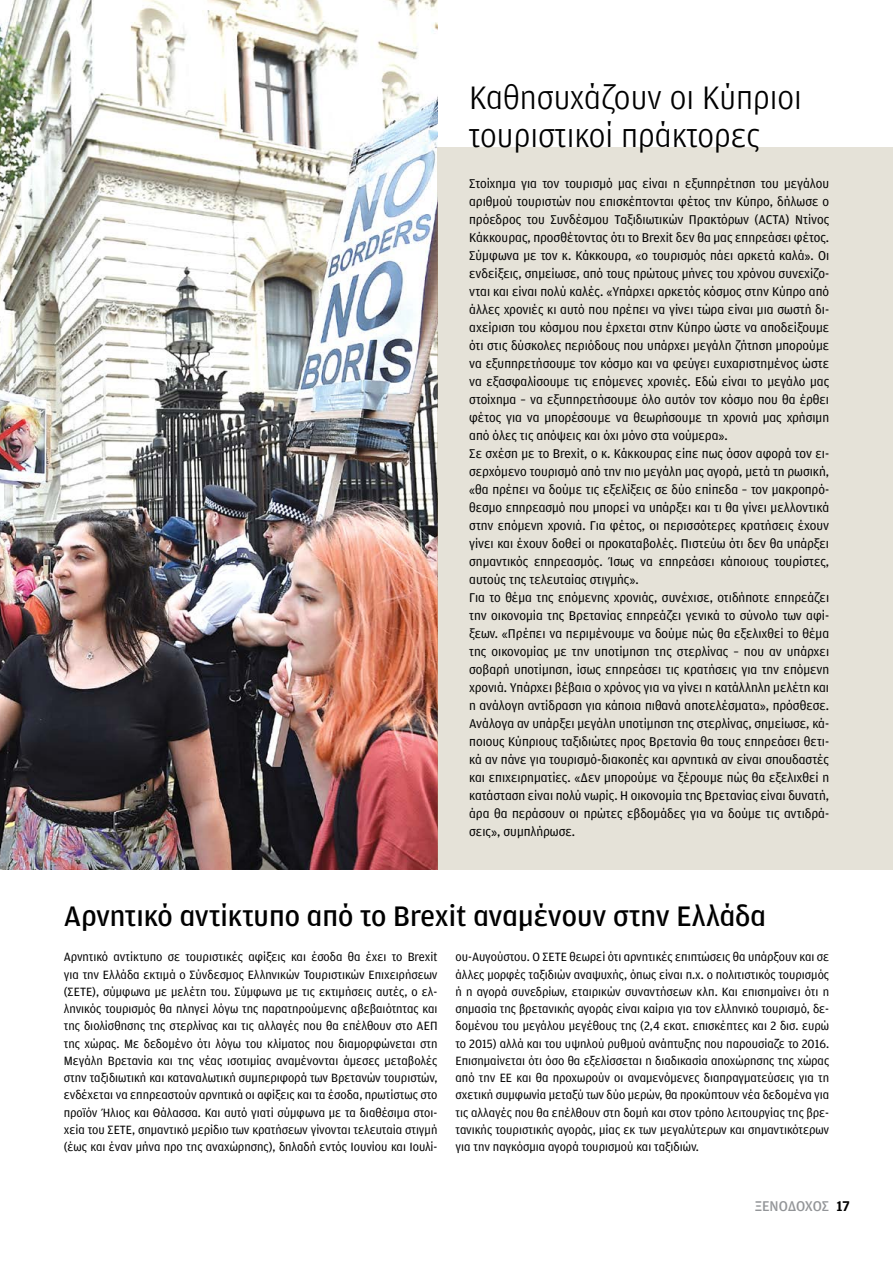
<style>
.page{position:relative;width:893px;height:1263px;background:#fff}
.page>*{position:absolute;margin:0;border:0;box-sizing:border-box;transform-origin:0 0}
.t1{font:34.5px/37.5px "KAS Amplitude 03 Roman";color:#000}
.t2{font:30px "KAS Amplitude 05 Fixed Two";color:#000}
.t3{font:15px "KAS Amplitude 05 Fixed Two";letter-spacing:-.015em;color:#939598}
.t4{font:13.5px/18px "KAS Amplitude 040 Beta";color:#000}
.t5{font:12.75px/17.2px "KAS Amplitude 040 Beta";color:#000;text-align:justify}
.s1{font-family:"KAS Amplitude 07 NW Bold";color:#000}
</style>
<div class="page">
<img style="left:0;top:0;width:437px;height:869px">
<div style="left:437px;top:147px;width:456px;height:722px;background:#e5e2d8"></div>
<h1 class="t1" style="left:469px;top:80px;width:334px">Καθησυχάζουν οι Κύπριοι τουριστικοί πράκτορες</h1>
<p class="t4" style="left:469px;top:174px;width:361px">Στοίχημα για τον τουρισμό μας είναι η εξυπηρέτηση του μεγάλου αριθμού τουριστών που επισκέπτονται φέτος την Κύπρο, δήλωσε ο πρόεδρος του Συνδέσμου Ταξιδιωτικών Πρακτόρων (ACTA) Ντίνος Κάκκουρας, προσθέτοντας ότι το Brexit δεν θα μας επηρεάσει φέτος.<br>Σύμφωνα με τον κ. Κάκκουρα, «ο τουρισμός πάει αρκετά καλά». Οι ενδείξεις, σημείωσε, από τους πρώτους μήνες του χρόνου συνεχίζο&shy;νται και είναι πολύ καλές. «Υπάρχει αρκετός κόσμος στην Κύπρο από άλλες χρονιές κι αυτό που πρέπει να γίνει τώρα είναι μια σωστή δι&shy;αχείριση του κόσμου που έρχεται στην Κύπρο ώστε να αποδείξουμε ότι στις δύσκολες περιόδους που υπάρχει μεγάλη ζήτηση μπορούμε να εξυπηρετήσουμε τον κόσμο και να φεύγει ευχαριστημένος ώστε να εξασφαλίσουμε τις επόμενες χρονιές. Εδώ είναι το μεγάλο μας στοίχημα – να εξυπηρετήσουμε όλο αυτόν τον κόσμο που θα έρθει φέτος για να μπορέσουμε να θεωρήσουμε τη χρονιά μας χρήσιμη από όλες τις απόψεις και όχι μόνο στα νούμερα».<br>Σε σχέση με το Brexit, ο κ. Κάκκουρας είπε πως όσον αφορά τον ει&shy;σερχόμενο τουρισμό από την πιο μεγάλη μας αγορά, μετά τη ρωσική, «θα πρέπει να δούμε τις εξελίξεις σε δύο επίπεδα – τον μακροπρό&shy;θεσμο επηρεασμό που μπορεί να υπάρξει και τι θα γίνει μελλοντικά στην επόμενη χρονιά. Για φέτος, οι περισσότερες κρατήσεις έχουν γίνει και έχουν δοθεί οι προκαταβολές. Πιστεύω ότι δεν θα υπάρξει σημαντικός επηρεασμός. Ίσως να επηρεάσει κάποιους τουρίστες, αυτούς της τελευταίας στιγμής».<br>Για το θέμα της επόμενης χρονιάς, συνέχισε, οτιδήποτε επηρεάζει την οικονομία της Βρετανίας επηρεάζει γενικά το σύνολο των αφί&shy;ξεων. «Πρέπει να περιμένουμε να δούμε πώς θα εξελιχθεί το θέμα της οικονομίας με την υποτίμηση της στερλίνας – που αν υπάρχει σοβαρή υποτίμηση, ίσως επηρεάσει τις κρατήσεις για την επόμενη χρονιά. Υπάρχει βέβαια ο χρόνος για να γίνει η κατάλληλη μελέτη και η ανάλογη αντίδραση για κάποια πιθανά αποτελέσματα», πρόσθεσε.<br>Ανάλογα αν υπάρξει μεγάλη υποτίμηση της στερλίνας, σημείωσε, κά&shy;ποιους Κύπριους ταξιδιώτες προς Βρετανία θα τους επηρεάσει θετι&shy;κά αν πάνε για τουρισμό-διακοπές και αρνητικά αν είναι σπουδαστές και επιχειρηματίες. «Δεν μπορούμε να ξέρουμε πώς θα εξελιχθεί η κατάσταση είναι πολύ νωρίς. Η οικονομία της Βρετανίας είναι δυνατή, άρα θα περάσουν οι πρώτες εβδομάδες για να δούμε τις αντιδρά&shy;σεις», συμπλήρωσε.</p>
<h2 class="t2" style="left:64px;top:899px;width:704px">Αρνητικό αντίκτυπο από το Brexit αναμένουν στην Ελλάδα</h2>
<p class="t5" style="left:64px;top:949px;width:375px">Αρνητικό αντίκτυπο σε τουριστικές αφίξεις και έσοδα θα έχει το Brexit για την Ελλάδα εκτιμά ο Σύνδεσμος Ελληνικών Τουριστικών Επιχειρήσεων (ΣΕΤΕ), σύμφωνα με μελέτη του. Σύμφωνα με τις εκτιμήσεις αυτές, ο ελ&shy;ληνικός τουρισμός θα πληγεί λόγω της παρατηρούμενης αβεβαιότητας και της διολίσθησης της στερλίνας και τις αλλαγές που θα επέλθουν στο ΑΕΠ της χώρας. Με δεδομένο ότι λόγω του κλίματος που διαμορφώνεται στη Μεγάλη Βρετανία και της νέας ισοτιμίας αναμένονται άμεσες μεταβολές στην ταξιδιωτική και καταναλωτική συμπεριφορά των Βρετανών τουριστών, ενδέχεται να επηρεαστούν αρνητικά οι αφίξεις και τα έσοδα, πρωτίστως στο προϊόν Ήλιος και Θάλασσα. Και αυτό γιατί σύμφωνα με τα διαθέσιμα στοι&shy;χεία του ΣΕΤΕ, σημαντικό μερίδιο των κρατήσεων γίνονται τελευταία στιγμή (έως και έναν μήνα προ της αναχώρησης), δηλαδή εντός Ιουνίου και Ιουλί-</p>
<p class="t5" style="left:455px;top:949px;width:375px">ου-Αυγούστου. Ο ΣΕΤΕ θεωρεί ότι αρνητικές επιπτώσεις θα υπάρξουν και σε άλλες μορφές ταξιδιών αναψυχής, όπως είναι π.χ. ο πολιτιστικός τουρισμός ή η αγορά συνεδρίων, εταιρικών συναντήσεων κλπ. Και επισημαίνει ότι η σημασία της βρετανικής αγοράς είναι καίρια για τον ελληνικό τουρισμό, δε&shy;δομένου του μεγάλου μεγέθους της (2,4 εκατ. επισκέπτες και 2 δισ. ευρώ το 2015) αλλά και του υψηλού ρυθμού ανάπτυξης που παρουσίαζε το 2016.<br>Επισημαίνεται ότι όσο θα εξελίσσεται η διαδικασία αποχώρησης της χώρας από την ΕΕ και θα προχωρούν οι αναμενόμενες διαπραγματεύσεις για τη σχετική συμφωνία μεταξύ των δύο μερών, θα προκύπτουν νέα δεδομένα για τις αλλαγές που θα επέλθουν στη δομή και στον τρόπο λειτουργίας της βρε&shy;τανικής τουριστικής αγοράς, μίας εκ των μεγαλύτερων και σημαντικότερων για την παγκόσμια αγορά τουρισμού και ταξιδιών.</p>
<p class="t3" style="left:755px;top:1198px;width:97px">ΞΕΝΟΔΟΧΟΣ <span class="s1">17</span></p>
</div>
